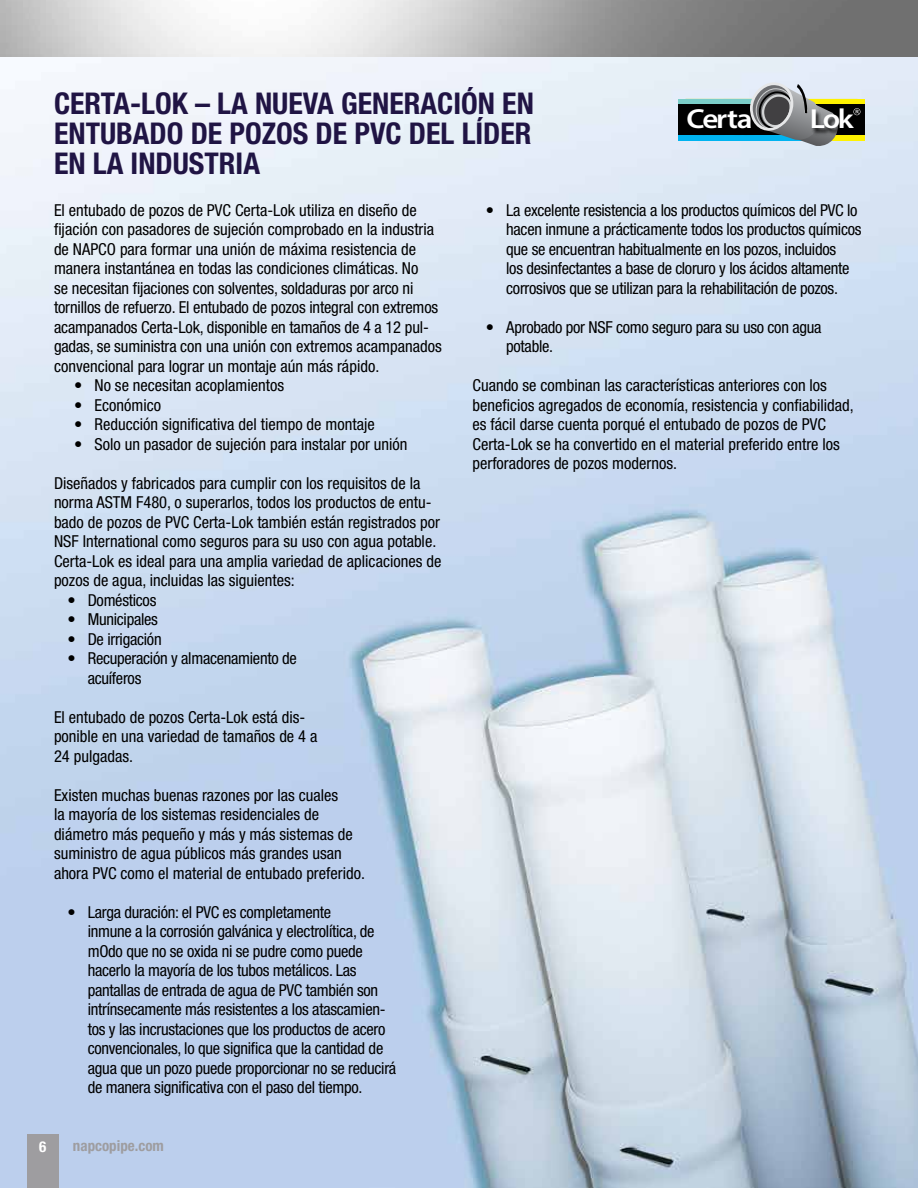
<style>
.page{position:relative;width:918px;height:1188px;background:#fff}
.page>*{position:absolute;margin:0;border:0;box-sizing:border-box;transform-origin:0 0}
.t1{font:700 condensed 30px/30px "Helvetica Neue LT Std";color:#201444;text-align:justify}
.t2{font:600 27.6px "Myriad Pro";letter-spacing:-.075em;color:#fff;scale:1.13 1}
.t3{font:condensed 16.5px/19.5px "Helvetica Neue LT Std";color:#000}
.t4{font:700 condensed 15px "Helvetica Neue LT Std";color:#9e9da0}
.t5{font:700 condensed 15px "Helvetica Neue LT Std";color:#fff}
</style>
<div class="page">
<img style="left:0;top:0;width:918px;height:1188px">
<hr style="left:0;top:57px;width:918px;height:3px;background:#fff">
<svg style="left:678px;top:81px;width:187px;height:67px;background:#788785"></svg>
<div style="left:27px;top:1134px;width:31px;height:54px;background:#9e9da0"></div>
<h1 class="t1" style="left:54px;top:88px;width:481px">CERTA-LOK – LA NUEVA GENERACIÓN EN ENTUBADO DE POZOS DE PVC DEL LÍDER EN LA INDUSTRIA</h1>
<h2 class="t2" style="left:687px;top:102px;width:60px">Certa</h2>
<h2 class="t2" style="left:810px;top:102px;width:40px">Lok</h2>
<p class="t3" style="left:54px;top:200px;width:389px">El entubado de pozos de PVC Certa-Lok utiliza en diseño de fijación con pasadores de sujeción comprobado en la industria de NAPCO para formar una unión de máxima resistencia de manera instantánea en todas las condiciones climáticas. No<br>se necesitan fijaciones con solventes, soldaduras por arco ni tornillos de refuerzo. El entubado de pozos integral con extremos acampanados Certa-Lok, disponible en tamaños de 4 a 12 pul&shy;gadas, se suministra con una unión con extremos acampanados convencional para lograr un montaje aún más rápido.</p>
<p class="t3" style="left:74px;top:376px;width:211px">• No se necesitan acoplamientos</p>
<p class="t3" style="left:74px;top:395px;width:88px">• Económico</p>
<p class="t3" style="left:74px;top:415px;width:302px">• Reducción significativa del tiempo de montaje</p>
<p class="t3" style="left:74px;top:434px;width:335px">• Solo un pasador de sujeción para instalar por unión</p>
<p class="t3" style="left:54px;top:473px;width:389px">Diseñados y fabricados para cumplir con los requisitos de la norma ASTM F480, o superarlos, todos los productos de entu&shy;bado de pozos de PVC Certa-Lok también están registrados por NSF International como seguros para su uso con agua potable.<br>Certa‑Lok es ideal para una amplia variedad de aplicaciones de pozos de agua, incluidas las siguientes:</p>
<p class="t3" style="left:68px;top:590px;width:90px">• Domésticos</p>
<p class="t3" style="left:68px;top:610px;width:92px">• Municipales</p>
<p class="t3" style="left:68px;top:629px;width:96px">• De irrigación</p>
<p class="t3" style="left:88px;top:649px;width:211px;text-indent:-20px">• Recuperación y almacenamiento de acuíferos</p>
<p class="t3" style="left:54px;top:707px;width:265px">El entubado de pozos Certa-Lok está dis&shy;ponible en una variedad de tamaños de 4 a<br>24 pulgadas.</p>
<p class="t3" style="left:54px;top:785px;width:312px">Existen muchas buenas razones por las cuales<br>la mayoría de los sistemas residenciales de diámetro más pequeño y más y más sistemas de suministro de agua públicos más grandes usan ahora PVC como el material de entubado preferido.</p>
<p class="t3" style="left:88px;top:902px;width:310px;text-indent:-20px">• Larga duración: el PVC es completamente<br>inmune a la corrosión galvánica y electrolítica, de mOdo que no se oxida ni se pudre como puede hacerlo la mayoría de los tubos metálicos. Las pantallas de entrada de agua de PVC también son intrínsecamente más resistentes a los atascamien&shy;tos y las incrustaciones que los productos de acero convencionales, lo que significa que la cantidad de agua que un pozo puede proporcionar no se reducirá de manera significativa con el paso del tiempo.</p>
<p class="t5" style="left:39px;top:1138px;width:9px">6</p>
<p class="t4" style="left:73px;top:1137px;width:93px">napcopipe.com</p>
<p class="t3" style="left:506px;top:200px;width:357px;text-indent:-20px">• La excelente resistencia a los productos químicos del PVC lo hacen inmune a prácticamente todos los productos químicos que se encuentran habitualmente en los pozos, incluidos<br>los desinfectantes a base de cloruro y los ácidos altamente corrosivos que se utilizan para la rehabilitación de pozos.</p>
<p class="t3" style="left:506px;top:317px;width:317px;text-indent:-20px">• Aprobado por NSF como seguro para su uso con agua potable.</p>
<p class="t3" style="left:472px;top:376px;width:383px">Cuando se combinan las características anteriores con los beneficios agregados de economía, resistencia y confiabilidad, es fácil darse cuenta porqué el entubado de pozos de PVC Certa-Lok se ha convertido en el material preferido entre los perforadores de pozos modernos.</p>
</div>
